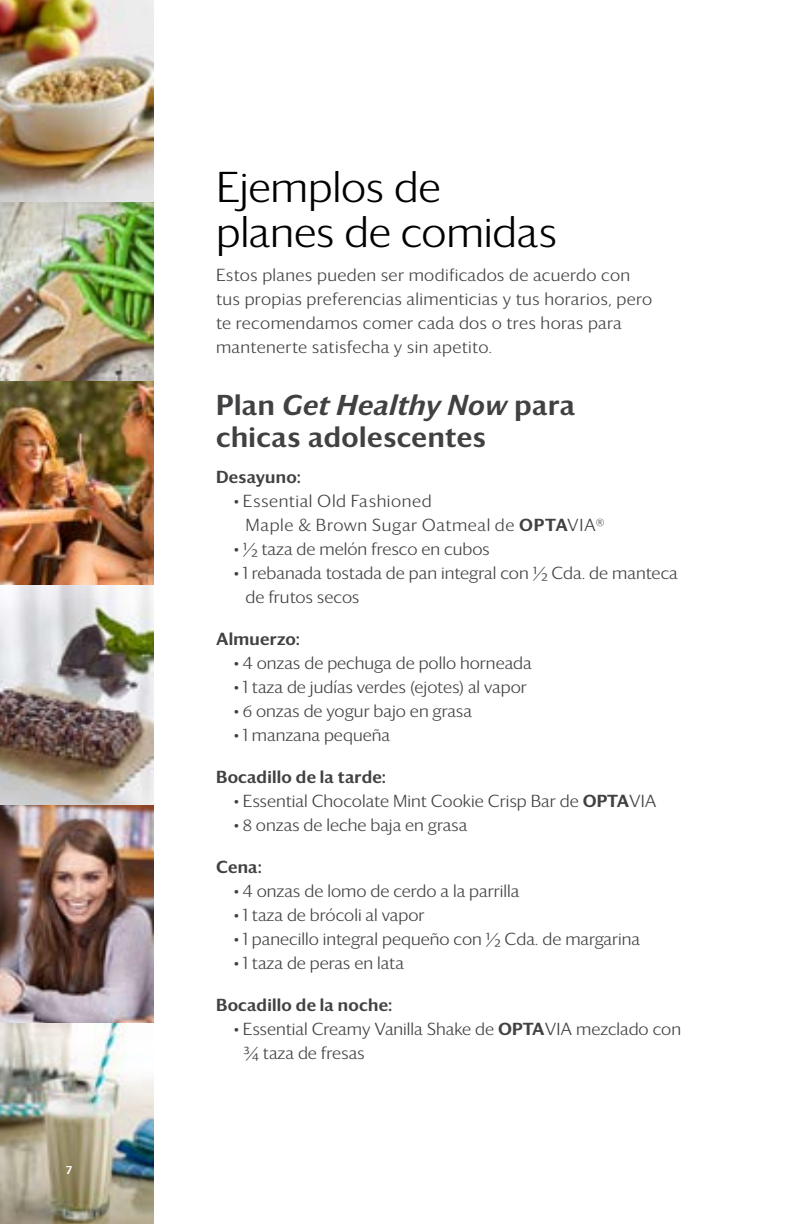
<style>
.page{position:relative;width:792px;height:1224px;background:#fff}
.page>*{position:absolute;margin:0;border:0;box-sizing:border-box;transform-origin:0 0}
.t1{font:300 42px/46px "Darby Sans";letter-spacing:-.005em;color:#000}
.t2{font:500 28px/32px "Darby Sans";letter-spacing:.02em;color:#414042}
.t3{font:300 17px/24px "Darby Sans";color:#414042}
.t4{font:300 17px/24px "Darby Sans";letter-spacing:.02em;color:#414042}
.t5{font:500 17px "Darby Sans";letter-spacing:.015em;color:#414042}
.t6{font:300 17px/24px "Darby Sans";letter-spacing:.035em;color:#414042}
.t7{font:12px "Darby Sans Medium TSFL";color:#fff}
.s1{font-style:italic}
.s2{font-weight:500}
</style>
<div class="page">
<img style="left:0;top:381px;width:153px;height:205px">
<img style="left:0;top:202px;width:153px;height:179px">
<img style="left:0;top:586px;width:153px;height:638px">
<img style="left:0;top:0;width:153px;height:202px">
<p class="t7" style="left:66px;top:1160px;width:7px">7</p>
<h1 class="t1" style="left:216px;top:162px;width:343px">Ejemplos de planes de comidas</h1>
<p class="t4" style="left:216px;top:262px;width:438px">Estos planes pueden ser modificados de acuerdo con tus propias preferencias alimenticias y tus horarios, pero te recomendamos comer cada dos o tres horas para mantenerte satisfecha y sin apetito.</p>
<h2 class="t2" style="left:216px;top:387px;width:360px">Plan <span class="s1">Get Healthy Now</span> para chicas adolescentes</h2>
<p class="t5" style="left:216px;top:464px;width:87px">Desayuno:</p>
<p class="t6" style="left:246px;top:488px;width:361px;text-indent:-12px">• Essential Old Fashioned<br>Maple &amp; Brown Sugar Oatmeal de <span class="s2">OPTA</span>VIA®</p>
<p class="t3" style="left:234px;top:536px;width:257px">• ½ taza de melón fresco en cubos</p>
<p class="t3" style="left:246px;top:560px;width:434px;text-indent:-12px">• 1 rebanada tostada de pan integral con ½ Cda. de manteca de frutos secos</p>
<p class="t5" style="left:216px;top:626px;width:85px">Almuerzo:</p>
<p class="t3" style="left:234px;top:650px;width:299px">• 4 onzas de pechuga de pollo horneada</p>
<p class="t3" style="left:234px;top:674px;width:294px">• 1 taza de judías verdes (ejotes) al vapor</p>
<p class="t3" style="left:234px;top:698px;width:239px">• 6 onzas de yogur bajo en grasa</p>
<p class="t3" style="left:234px;top:722px;width:158px">• 1 manzana pequeña</p>
<p class="t5" style="left:216px;top:764px;width:172px">Bocadillo de la tarde:</p>
<p class="t3" style="left:234px;top:788px;width:424px">• Essential Chocolate Mint Cookie Crisp Bar de <span class="s2">OPTA</span>VIA</p>
<p class="t3" style="left:234px;top:812px;width:235px">• 8 onzas de leche baja en grasa</p>
<p class="t5" style="left:216px;top:854px;width:48px">Cena:</p>
<p class="t3" style="left:234px;top:878px;width:287px">• 4 onzas de lomo de cerdo a la parrilla</p>
<p class="t3" style="left:234px;top:902px;width:192px">• 1 taza de brócoli al vapor</p>
<p class="t3" style="left:234px;top:926px;width:408px">• 1 panecillo integral pequeño con ½ Cda. de margarina</p>
<p class="t3" style="left:234px;top:950px;width:172px">• 1 taza de peras en lata</p>
<p class="t5" style="left:216px;top:992px;width:178px">Bocadillo de la noche:</p>
<p class="t3" style="left:244px;top:1016px;width:439px;text-indent:-10px">• Essential Creamy Vanilla Shake de <span class="s2">OPTA</span>VIA mezclado con ¾ taza de fresas</p>
</div>
